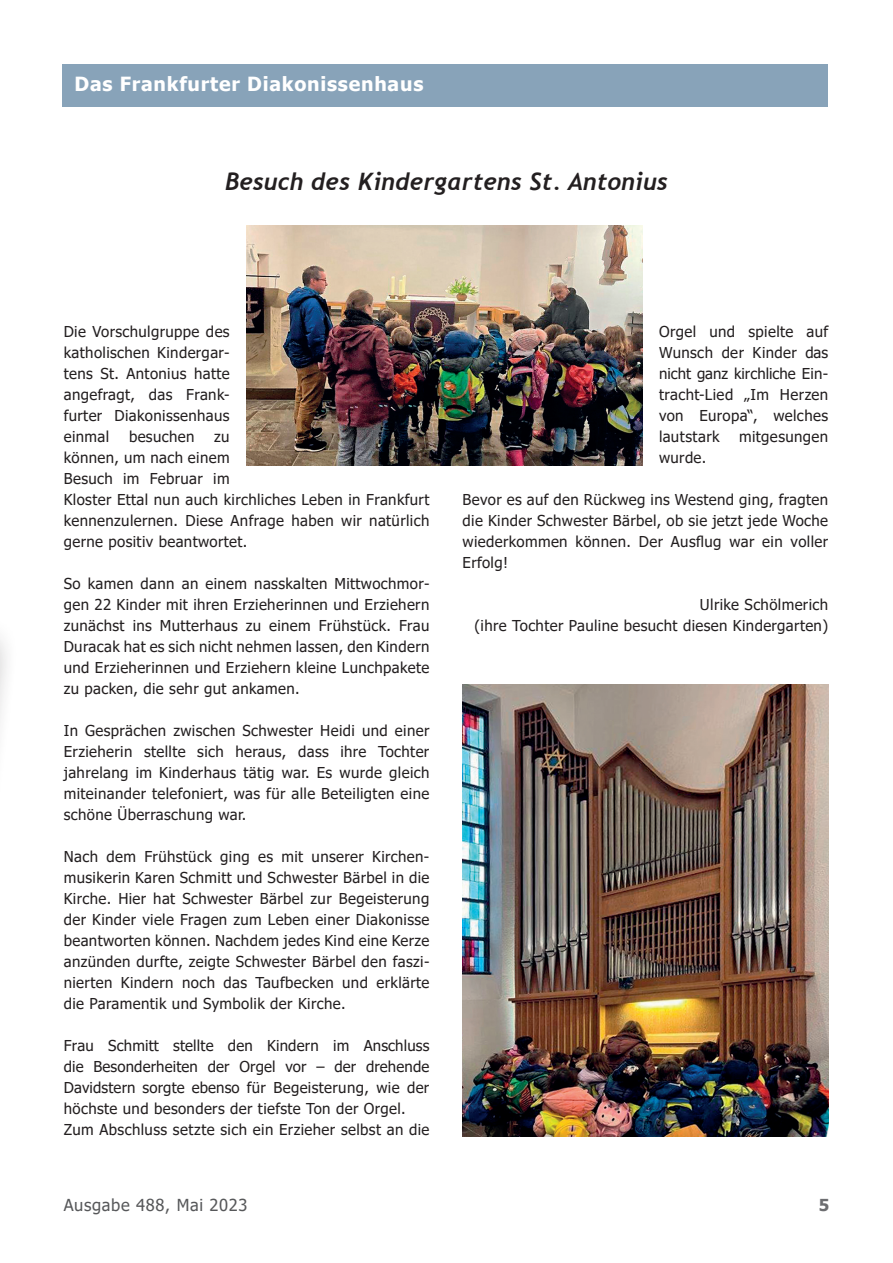
<style>
.page{position:relative;width:893px;height:1263px;background:#fff}
.page>*{position:absolute;margin:0;border:0;box-sizing:border-box;transform-origin:0 0}
.t1{font:italic 700 24px "Trebuchet";letter-spacing:.01em;color:#231f20}
.t2{font:700 19.5px "Tahoma";letter-spacing:.04em;color:#fff}
.t3{font:16.5px "Tahoma";letter-spacing:.04em;color:#57585a}
.t4{font:700 16.5px "Tahoma";color:#6c6d70}
.t5{font:15px/21px "Tahoma";letter-spacing:.025em;color:#231f20;text-align:justify}
</style>
<div class="page">
<div style="left:63px;top:64px;width:765px;height:42px;background:#88a3b9"></div>
<img style="left:463px;top:685px;width:365px;height:452px">
<img style="left:247px;top:225px;width:395px;height:240px">
<h2 class="t2" style="left:74px;top:70px;width:350px">Das Frankfurter Diakonissenhaus</h2>
<h1 class="t1" style="left:225px;top:166px;width:444px">Besuch des Kindergartens St. Antonius</h1>
<p class="t5" style="left:64px;top:322px;width:167px">Die Vorschulgruppe des katholischen Kindergar&shy;tens St. Antonius hatte angefragt, das Frank&shy;furter Diakonissenhaus einmal</p>
<p class="t5" style="left:129px;top:427px;width:67px">besuchen</p>
<p class="t5" style="left:64px;top:427px;width:367px;text-align:left;text-indent:150px">zu<br>können, um nach einem<br>Besuch im Februar im<br>Kloster Ettal nun auch kirchliches Leben in Frankfurt kennenzulernen. Diese Anfrage haben wir natürlich gerne positiv beantwortet.</p>
<p class="t5" style="left:64px;top:574px;width:367px">So kamen dann an einem nasskalten Mittwochmor&shy;gen 22 Kinder mit ihren Erzieherinnen und Erziehern zunächst ins Mutterhaus zu einem Frühstück. Frau Duracak hat es sich nicht nehmen lassen, den Kindern und Erzieherinnen und Erziehern kleine Lunchpakete zu packen, die sehr gut ankamen.</p>
<p class="t5" style="left:64px;top:721px;width:367px">In Gesprächen zwischen Schwester Heidi und einer Erzieherin stellte sich heraus, dass ihre Tochter jahrelang im Kinderhaus tätig war. Es wurde gleich miteinander telefoniert, was für alle Beteiligten eine schöne Überraschung war.</p>
<p class="t5" style="left:64px;top:847px;width:367px">Nach dem Frühstück ging es mit unserer Kirchen&shy;musikerin Karen Schmitt und Schwester Bärbel in die Kirche. Hier hat Schwester Bärbel zur Begeisterung der Kinder viele Fragen zum Leben einer Diakonisse beantworten können. Nachdem jedes Kind eine Kerze anzünden durfte, zeigte Schwester Bärbel den faszi&shy;nierten Kindern noch das Taufbecken und erklärte die Paramentik und Symbolik der Kirche.</p>
<p class="t5" style="left:64px;top:1036px;width:367px;text-align:left">Frau Schmitt stellte den Kindern im Anschluss die Besonderheiten der Orgel vor – der drehende Davidstern sorgte ebenso für Begeisterung, wie der höchste und besonders der tiefste Ton der Orgel.<br>Zum Abschluss setzte sich ein Erzieher selbst an die</p>
<p class="t5" style="left:659px;top:322px;width:171px">Orgel und spielte auf Wunsch der Kinder das nicht ganz kirchliche Ein&shy;tracht-Lied „Im Herzen von Europa“, welches lautstark</p>
<p class="t5" style="left:739px;top:427px;width:90px">mitgesungen</p>
<p class="t5" style="left:659px;top:448px;width:49px">wurde.</p>
<p class="t5" style="left:463px;top:490px;width:367px">Bevor es auf den Rückweg ins Westend ging, fragten die Kinder Schwester Bärbel, ob sie jetzt jede Woche wiederkommen können. Der Ausflug war ein voller Erfolg!</p>
<p class="t5" style="left:474px;top:595px;width:355px;text-align:right">Ulrike Schölmerich<br>(ihre Tochter Pauline besucht diesen Kindergarten)</p>
<p class="t3" style="left:64px;top:1194px;width:185px">Ausgabe 488, Mai 2023</p>
<p class="t4" style="left:819px;top:1194px;width:12px">5</p>
</div>
